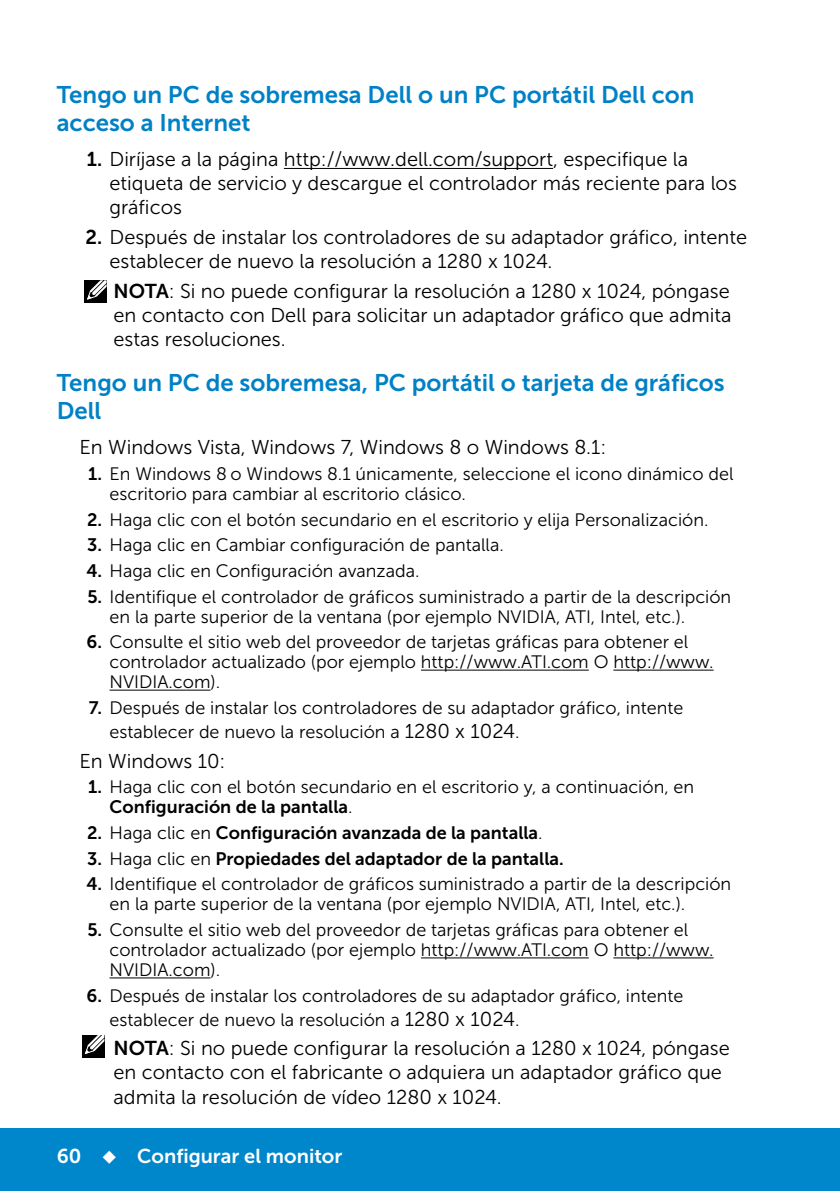
<style>
.page{position:relative;width:840px;height:1191px;background:#fff}
.page>*{position:absolute;margin:0;border:0;box-sizing:border-box;transform-origin:0 0}
.t1{font:24px/28px "Museo Sans For Dell 700";color:#0081c6}
.t2{font:20px/24px "Museo Sans For Dell 300";color:#000}
.t3{font:20px "Museo Sans For Dell 700";color:#fff}
.t4{font:18px/20px "Museo Sans For Dell 300";color:#000}
.t5{font:18px "Museo Sans For Dell 700";color:#000}
.s1{font-family:"Museo Sans For Dell 700"}
.s2{font-size:20px}
.s3{font-family:"Museo Sans For Dell 300"}
</style>
<div class="page">
<div style="left:0;top:1128px;width:839px;height:63px;background:#0087cb"></div>
<hr style="left:284px;top:168px;width:269px;height:1px;background:#000">
<hr style="left:420px;top:669px;width:168px;height:1px;background:#000">
<hr style="left:613px;top:669px;width:100px;height:1px;background:#000">
<hr style="left:109px;top:689px;width:101px;height:1px;background:#000">
<hr style="left:420px;top:957px;width:168px;height:1px;background:#000">
<hr style="left:613px;top:957px;width:100px;height:1px;background:#000">
<hr style="left:109px;top:977px;width:101px;height:1px;background:#000">
<div style="left:84px;top:280px;width:22px;height:23px;background:#000"></div>
<svg style="left:87px;top:280px;width:20px;height:20px"></svg>
<div style="left:82px;top:1034px;width:22px;height:23px;background:#000"></div>
<svg style="left:84px;top:1034px;width:20px;height:21px"></svg>
<h1 class="t1" style="left:57px;top:81px;width:639px">Tengo un PC de sobremesa Dell o un PC portátil Dell con acceso a Internet</h1>
<p class="t2" style="left:109px;top:148px;width:628px;text-indent:-23px"><span class="s1">1.</span> Diríjase a la página http://www.dell.com/support, especifique la etiqueta de servicio y descargue el controlador más reciente para los gráficos</p>
<p class="t2" style="left:109px;top:225px;width:639px;text-indent:-24px"><span class="s1">2.</span> Después de instalar los controladores de su adaptador gráfico, intente establecer de nuevo la resolución a 1280 x 1024.</p>
<p class="t2" style="left:113px;top:279px;width:619px;text-align:justify"><span class="s1">NOTA</span>: Si no puede configurar la resolución a 1280 x 1024, póngase en contacto con Dell para solicitar un adaptador gráfico que admita estas resoluciones.</p>
<h1 class="t1" style="left:57px;top:368px;width:669px">Tengo un PC de sobremesa, PC portátil o tarjeta de gráficos<br>Dell</h1>
<p class="t2" style="left:79px;top:435px;width:528px">En Windows Vista, Windows 7, Windows 8 o Windows 8.1:</p>
<p class="t4" style="left:109px;top:464px;width:625px;text-indent:-21px"><span class="s1">1.</span> En Windows 8 o Windows 8.1 únicamente, seleccione el icono dinámico del escritorio para cambiar al escritorio clásico.</p>
<p class="t4" style="left:87px;top:509px;width:622px"><span class="s1">2.</span> Haga clic con el botón secundario en el escritorio y elija Personalización.</p>
<p class="t4" style="left:87px;top:535px;width:418px"><span class="s1">3.</span> Haga clic en Cambiar configuración de pantalla.</p>
<p class="t4" style="left:87px;top:561px;width:334px"><span class="s1">4.</span> Haga clic en Configuración avanzada.</p>
<p class="t4" style="left:109px;top:586px;width:623px;text-indent:-22px"><span class="s1">5.</span> Identifique el controlador de gráficos suministrado a partir de la descripción en la parte superior de la ventana (por ejemplo NVIDIA, ATI, Intel, etc.).</p>
<p class="t4" style="left:109px;top:632px;width:605px;text-indent:-23px"><span class="s1">6.</span> Consulte el sitio web del proveedor de tarjetas gráficas para obtener el controlador actualizado (por ejemplo http://www.ATI.com O http://www.<br>NVIDIA.com).</p>
<p class="t4" style="left:109px;top:696px;width:575px;line-height:24px;text-indent:-21px"><span class="s1">7.</span> Después de instalar los controladores de su adaptador gráfico, intente establecer de nuevo la resolución a <span class="s2">1280 x 1024</span>.</p>
<p class="t2" style="left:79px;top:749px;width:147px">En Windows 10:</p>
<p class="t4" style="left:88px;top:777px;width:607px"><span class="s1">1.</span> Haga clic con el botón secundario en el escritorio y, a continuación, en</p>
<p class="t5" style="left:109px;top:797px;width:244px">Configuración de la pantalla<span class="s3">.</span></p>
<p class="t5" style="left:87px;top:823px;width:457px">2. <span class="s3">Haga clic en</span> Configuración avanzada de la pantalla<span class="s3">.</span></p>
<p class="t5" style="left:87px;top:848px;width:477px">3. <span class="s3">Haga clic en</span> Propiedades del adaptador de la pantalla.</p>
<p class="t4" style="left:109px;top:874px;width:623px;text-indent:-23px"><span class="s1">4.</span> Identifique el controlador de gráficos suministrado a partir de la descripción en la parte superior de la ventana (por ejemplo NVIDIA, ATI, Intel, etc.).</p>
<p class="t4" style="left:109px;top:920px;width:605px;text-indent:-22px"><span class="s1">5.</span> Consulte el sitio web del proveedor de tarjetas gráficas para obtener el controlador actualizado (por ejemplo http://www.ATI.com O http://www.<br>NVIDIA.com).</p>
<p class="t4" style="left:109px;top:983px;width:575px;line-height:24px;text-indent:-23px"><span class="s1">6.</span> Después de instalar los controladores de su adaptador gráfico, intente establecer de nuevo la resolución a <span class="s2">1280 x 1024</span>.</p>
<p class="t2" style="left:113px;top:1036px;width:617px"><span class="s1">NOTA</span>: Si no puede configurar la resolución a 1280 x 1024, póngase en contacto con el fabricante o adquiera un adaptador gráfico que admita la resolución de vídeo 1280 x 1024.</p>
<p class="t3" style="left:57px;top:1144px;width:287px">60 ◆ Configurar el monitor</p>
</div>
